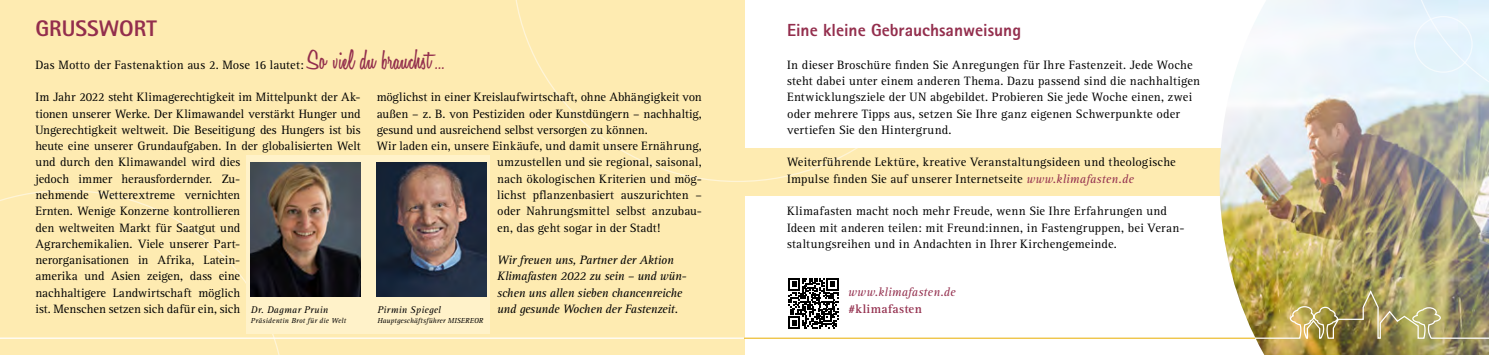
<style>
.page{position:relative;width:1489px;height:355px;background:#fff}
.page>*{position:absolute;margin:0;border:0;box-sizing:border-box;transform-origin:0 0}
.t1{font:600 28.75px "Honey Script";letter-spacing:.02em;color:#932e4d}
.t2{font:800 22.5px "Rotis Sans Serif";color:#932e4d}
.t3{font:800 17.5px "Rotis Sans Serif";color:#932e4d}
.t4{font:12.5px/16.2px "Agfa Rotis Serif";letter-spacing:.005em;color:#000}
.t5{font:italic 12.5px/16.2px "Agfa Rotis Serif";letter-spacing:-.02em;color:#000}
.t6{font:italic 12.5px "Agfa Rotis Serif";letter-spacing:.01em;color:#932e4d}
.t7{font:700 12.5px "Agfa Rotis Serif";letter-spacing:.025em;color:#932e4d}
.t8{font:italic 10px "Agfa Rotis Serif";letter-spacing:.02em;color:#000}
.t9{font:italic 7.5px "Agfa Rotis Serif";letter-spacing:.015em;color:#000}
.s1{font-style:italic;color:#932e4d}
</style>
<div class="page">
<div style="left:739px;top:148px;width:527px;height:48px;background:#feebb1"></div>
<div style="left:0;top:0;width:744px;height:354px;background:#feebb1"></div>
<svg style="left:515px;top:0;width:343px;height:182px"></svg>
<svg style="left:286px;top:333px;width:458px;height:6px"></svg>
<svg style="left:788px;top:278px;width:50px;height:12px"></svg>
<svg style="left:744px;top:290px;width:475px;height:48px"></svg>
<img style="left:1219px;top:0;width:269px;height:354px">
<svg style="left:1407px;top:0;width:81px;height:114px"></svg>
<div style="left:1413px;top:16px;width:59px;height:57px;border:1px solid #fff;border-radius:50%"></div>
<img style="left:1254px;top:288px;width:234px;height:51px">
<svg style="left:0;top:190px;width:286px;height:164px"></svg>
<div style="left:247px;top:155px;width:243px;height:178px;background:#fff2c9"></div>
<img style="left:251px;top:162px;width:110px;height:134px">
<img style="left:376px;top:162px;width:110px;height:134px">
<h2 class="t2" style="left:35px;top:14px;width:123px">GRUSSWORT</h2>
<p class="t4" style="left:35px;top:57px;width:270px">Das Motto der Fastenaktion aus 2. Mose 16 lautet:</p>
<h1 class="t1" style="left:307px;top:42px;width:138px">So viel du brauchst ...</h1>
<p class="t4" style="left:35px;top:89px;width:327px">Im Jahr 2022 steht Klimagerechtigkeit im Mittelpunkt der Ak&shy;tionen unserer Werke. Der Klimawandel verstärkt Hunger und Ungerechtigkeit weltweit. Die Beseitigung des Hungers ist bis heute eine unserer Grundaufgaben. In der globalisierten Welt und durch den Klimawandel wird dies<br>jedoch immer herausfordernder. Zu-<br>nehmende Wetterextreme vernichten<br>Ernten. Wenige Konzerne kontrollieren<br>den weltweiten Markt für Saatgut und<br>Agrarchemikalien. Viele unserer Part-<br>nerorganisationen in Afrika, Latein-<br>amerika und Asien zeigen, dass eine<br>nachhaltigere Landwirtschaft möglich<br>ist. Menschen setzen sich dafür ein, sich</p>
<p class="t4" style="left:376px;top:89px;width:327px">möglichst in einer Kreislaufwirtschaft, ohne Abhängigkeit von</p>
<p class="t4" style="left:376px;top:105px;width:327px">außen – z. B. von Pestiziden oder Kunstdüngern – nachhaltig,</p>
<p class="t4" style="left:376px;top:122px;width:273px">gesund und ausreichend selbst versorgen zu können.</p>
<p class="t4" style="left:376px;top:138px;width:327px">Wir laden ein, unsere Einkäufe, und damit unsere Ernährung,</p>
<p class="t4" style="left:497px;top:154px;width:206px">umzustellen und sie regional, saisonal,</p>
<p class="t4" style="left:497px;top:170px;width:206px">nach ökologischen Kriterien und mög-</p>
<p class="t4" style="left:497px;top:187px;width:206px">lichst pflanzenbasiert auszurichten –</p>
<p class="t4" style="left:497px;top:203px;width:206px">oder Nahrungsmittel selbst anzubau-</p>
<p class="t4" style="left:497px;top:219px;width:165px">en, das geht sogar in der Stadt!</p>
<p class="t5" style="left:497px;top:252px;width:191px">Wir freuen uns, Partner der Aktion<br>Klimafasten 2022 zu sein – und wün&shy;schen uns allen sieben chancenreiche</p>
<p class="t8" style="left:251px;top:303px;width:79px">Dr. Dagmar Pruin</p>
<p class="t5" style="left:497px;top:301px;width:182px">und gesunde Wochen der Fastenzeit.</p>
<p class="t9" style="left:251px;top:315px;width:97px">Präsidentin Brot für die Welt</p>
<p class="t8" style="left:377px;top:303px;width:65px">Pirmin Spiegel</p>
<p class="t9" style="left:377px;top:315px;width:107px">Hauptgeschäftsführer MISEREOR</p>
<h3 class="t3" style="left:787px;top:19px;width:235px">Eine kleine Gebrauchsanweisung</h3>
<p class="t4" style="left:787px;top:57px;width:414px">In dieser Broschüre finden Sie Anregungen für Ihre Fastenzeit. Jede Woche steht dabei unter einem anderen Thema. Dazu passend sind die nachhaltigen Entwicklungsziele der UN abgebildet. Probieren Sie jede Woche einen, zwei oder mehrere Tipps aus, setzen Sie Ihre ganz eigenen Schwerpunkte oder vertiefen Sie den Hintergrund.</p>
<p class="t4" style="left:787px;top:154px;width:390px">Weiterführende Lektüre, kreative Veranstaltungsideen und theologische<br>Impulse finden Sie auf unserer Internetseite <span class="s1">www.klimafasten.de</span></p>
<p class="t4" style="left:787px;top:203px;width:399px">Klimafasten macht noch mehr Freude, wenn Sie Ihre Erfahrungen und<br>Ideen mit anderen teilen: mit Freund:innen, in Fastengruppen, bei Veran&shy;staltungsreihen und in Andachten in Ihrer Kirchengemeinde.</p>
<p class="t6" style="left:848px;top:285px;width:109px">www.klimafasten.de</p>
<p class="t7" style="left:848px;top:300px;width:75px">#klimafasten</p>
</div>
